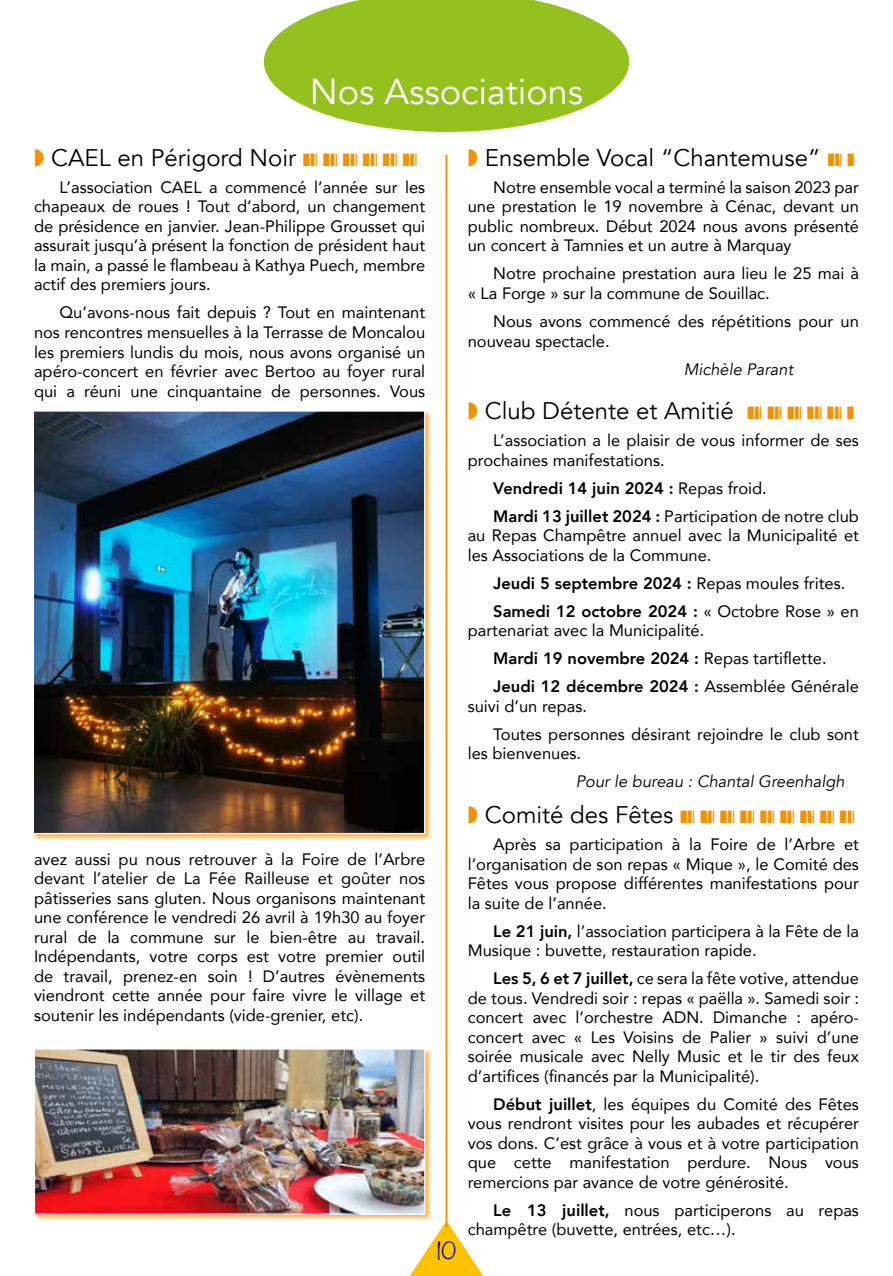
<style>
.page{position:relative;width:893px;height:1276px;background:#fff}
.page>*{position:absolute;margin:0;border:0;box-sizing:border-box;transform-origin:0 0}
.t1{font:36px "Avenir";color:#fff}
.t2{font:24px "Avenir";color:#000}
.t3{font:300 21px "Noteworthy";color:#000}
.t4{font:16.5px/19.5px "Avenir";color:#000}
.t5{font:800 16.5px/28px "Avenir";color:#000}
.t6{font:italic 16.5px "Avenir";color:#000}
.s1{color:#f39200}
.s2{font-weight:400}
.s3{font-weight:800}
</style>
<div class="page">
<svg style="left:410px;top:1220px;width:73px;height:56px"></svg>
<svg style="left:264px;top:0;width:365px;height:132px;fill:#95c11f"></svg>
<hr style="left:446px;top:155px;width:1px;height:1073px;background:#f39200">
<div style="left:33px;top:410px;width:399px;height:430px;background:#f39200;opacity:.63"></div>
<img style="left:35px;top:412px;width:388px;height:420px">
<div style="left:34px;top:1048px;width:398px;height:173px;background:#f39200;opacity:.63"></div>
<img style="left:36px;top:1050px;width:387px;height:162px">
<div style="left:34px;top:1048px;width:391px;height:166px;border:1px solid #fff"></div>
<h1 class="t1" style="left:310px;top:70px;width:275px">Nos Associations</h1>
<h2 class="t2" style="left:34px;top:143px;width:385px"><span class="s1">◗</span> CAEL en Périgord Noir <span class="s1">❚❙❘</span> <span class="s1">❚❙❘</span> <span class="s1">❚❙❘</span> <span class="s1">❚❙❘</span> <span class="s1">❚❙❘</span> <span class="s1">❚❙❘</span></h2>
<p class="t4" style="left:34px;top:177px;width:393px;text-align:justify;text-indent:26px">L’association CAEL a commencé l’année sur les chapeaux de roues ! Tout d’abord, un changement de présidence en janvier. Jean-Philippe Grousset qui assurait jusqu’à présent la fonction de président haut la main, a passé le flambeau à Kathya Puech, membre actif des premiers jours.</p>
<p class="t4" style="left:34px;top:302px;width:393px;text-align:justify;text-indent:26px">Qu’avons-nous fait depuis ? Tout en maintenant nos rencontres mensuelles à la Terrasse de Moncalou les premiers lundis du mois, nous avons organisé un apéro-concert en février avec Bertoo au foyer rural qui a réuni une cinquantaine de personnes. Vous</p>
<p class="t4" style="left:34px;top:848px;width:393px;text-align:justify">avez aussi pu nous retrouver à la Foire de l’Arbre devant l’atelier de La Fée Railleuse et goûter nos pâtisseries sans gluten. Nous organisons maintenant une conférence le vendredi 26 avril à 19h30 au foyer rural de la commune sur le bien-être au travail.<br>Indépendants, votre corps est votre premier outil de travail, prenez-en soin ! D’autres évènements viendront cette année pour faire vivre le village et soutenir les indépendants (vide-grenier, etc).</p>
<p class="t3" style="left:437px;top:1232px;width:21px">10</p>
<h2 class="t2" style="left:468px;top:143px;width:388px"><span class="s1">◗</span> Ensemble Vocal “Chantemuse” <span class="s1">❚❙❘</span> <span class="s1">❚</span></h2>
<p class="t4" style="left:468px;top:177px;width:393px;text-align:justify;text-indent:26px">Notre ensemble vocal a terminé la saison 2023 par une prestation le 19 novembre à Cénac, devant un public nombreux. Début 2024 nous avons présenté un concert à Tamnies et un autre à Marquay</p>
<p class="t4" style="left:468px;top:263px;width:393px;text-indent:26px">Notre prochaine prestation aura lieu le 25 mai à « La Forge » sur la commune de Souillac.</p>
<p class="t4" style="left:468px;top:311px;width:393px;text-indent:26px">Nous avons commencé des répétitions pour un nouveau spectacle.</p>
<p class="t6" style="left:684px;top:359px;width:111px">Michèle Parant</p>
<h2 class="t2" style="left:468px;top:396px;width:388px"><span class="s1">◗</span> Club Détente et Amitié <span class="s1">❚❙❘</span> <span class="s1">❚❙❘</span> <span class="s1">❚❙❘</span> <span class="s1">❚❙❘</span> <span class="s1">❚❙❘</span> <span class="s1">❚</span></h2>
<p class="t4" style="left:468px;top:430px;width:393px;text-indent:26px">L’association a le plaisir de vous informer de ses prochaines manifestations.</p>
<p class="t5" style="left:493px;top:474px;width:367px">Vendredi 14 juin 2024 : <span class="s2">Repas froid.<br></span>Mardi 13 juillet 2024 : <span class="s2">Participation de notre club</span></p>
<p class="t4" style="left:468px;top:525px;width:393px">au Repas Champêtre annuel avec la Municipalité et les Associations de la Commune.</p>
<p class="t5" style="left:493px;top:569px;width:367px">Jeudi 5 septembre 2024 : <span class="s2">Repas moules frites.<br></span>Samedi 12 octobre 2024 : <span class="s2">« Octobre Rose » en</span></p>
<p class="t4" style="left:493px;top:616px;width:367px;line-height:28px;text-indent:-26px">partenariat avec la Municipalité.<br><span class="s3">Mardi 19 novembre 2024 :</span> Repas tartiflette.<br><span class="s3">Jeudi 12 décembre 2024 :</span> Assemblée Générale</p>
<p class="t4" style="left:493px;top:691px;width:367px;line-height:28px;text-indent:-26px">suivi d’un repas.<br>Toutes personnes désirant rejoindre le club sont</p>
<p class="t4" style="left:468px;top:743px;width:115px">les bienvenues.</p>
<p class="t6" style="left:576px;top:771px;width:270px">Pour le bureau : Chantal Greenhalgh</p>
<h2 class="t2" style="left:468px;top:800px;width:388px"><span class="s1">◗</span> Comité des Fêtes <span class="s1">❚❙❘</span> <span class="s1">❚❙❘</span> <span class="s1">❚❙❘</span> <span class="s1">❚❙❘</span> <span class="s1">❚❙❘</span> <span class="s1">❚❙❘</span> <span class="s1">❚❙❘</span> <span class="s1">❚❙❘</span> <span class="s1">❚❙❘</span></h2>
<p class="t4" style="left:468px;top:834px;width:393px;text-align:justify;text-indent:26px">Après sa participation à la Foire de l’Arbre et l’organisation de son repas « Mique », le Comité des Fêtes vous propose différentes manifestations pour la suite de l’année.</p>
<p class="t4" style="left:468px;top:920px;width:393px;text-indent:26px"><span class="s3">Le 21 juin,</span> l’association participera à la Fête de la<br>Musique : buvette, restauration rapide.</p>
<p class="t4" style="left:468px;top:968px;width:393px;text-align:justify;text-indent:26px"><span class="s3">Les 5, 6 et 7 juillet,</span> ce sera la fête votive, attendue de tous. Vendredi soir : repas « paëlla ». Samedi soir : concert avec l’orchestre ADN. Dimanche : apéro&shy;concert avec « Les Voisins de Palier » suivi d’une soirée musicale avec Nelly Music et le tir des feux d’artifices (financés par la Municipalité).</p>
<p class="t4" style="left:468px;top:1093px;width:393px;text-align:justify;text-indent:26px"><span class="s3">Début juillet</span>, les équipes du Comité des Fêtes vous rendront visites pour les aubades et récupérer vos dons. C’est grâce à vous et à votre participation que cette manifestation perdure. Nous vous remercions par avance de votre générosité.</p>
<p class="t4" style="left:468px;top:1200px;width:393px;text-indent:26px"><span class="s3">Le 13 juillet,</span> nous participerons au repas champêtre (buvette, entrées, etc…).</p>
</div>
